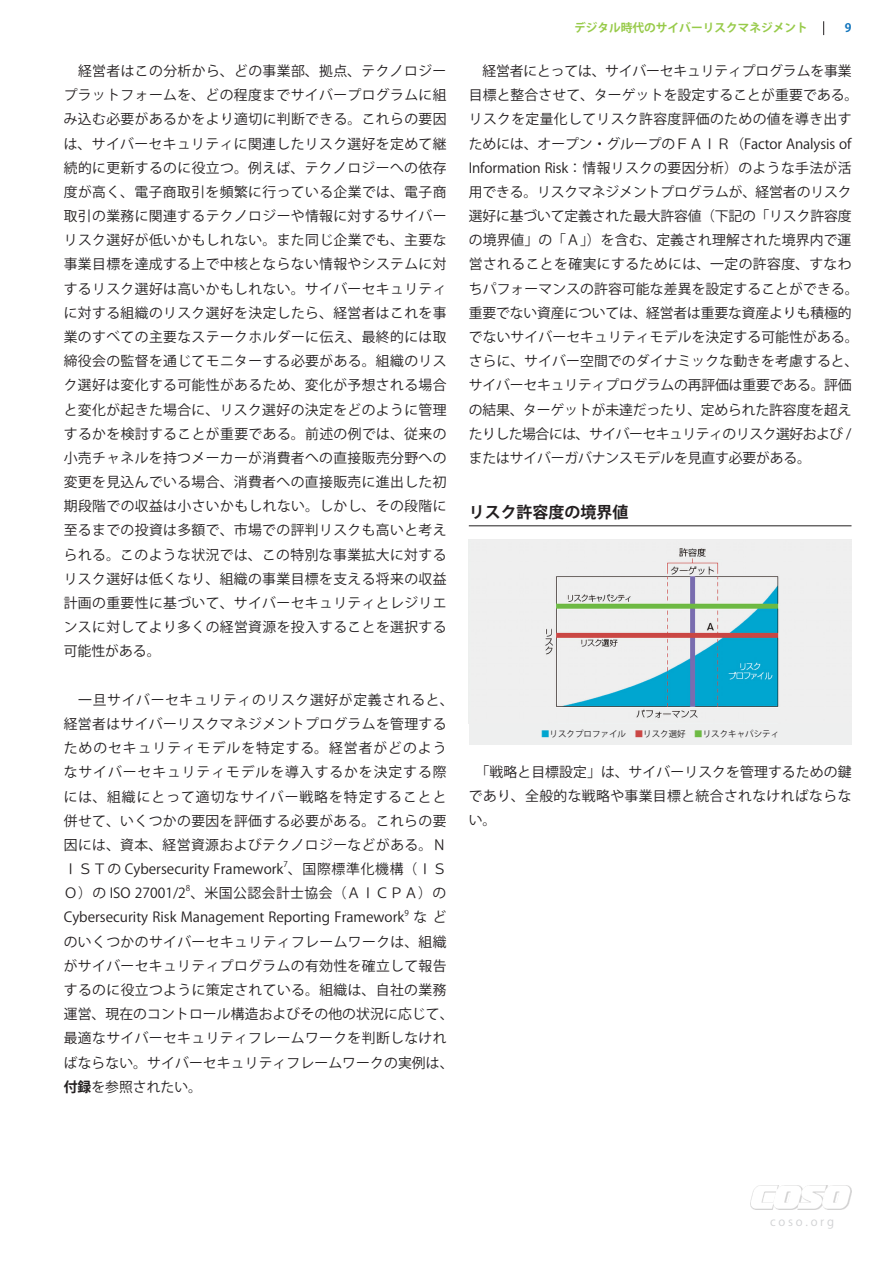
<style>
.page{position:relative;width:893px;height:1263px;background:#fff}
.page>*{position:absolute;margin:0;border:0;box-sizing:border-box;transform-origin:0 0}
.t1{font:700 15.9px "Koz Go Pr 6 N";color:#231f20}
.本文{font:13.8px/24.2px "Koz Go Pr 6 N";letter-spacing:.01em;color:#231f20;text-align:justify}
.本文-2{font:13.8px/24.2px "Koz Go Pr 6 N";letter-spacing:-.01em;color:#231f20}
.本文-3{font:13.8px/24.2px "Koz Go Pr 6 N";letter-spacing:.05em;color:#231f20}
.本文-4{font:13.8px "Koz Go Pr 6 N";letter-spacing:.035em;color:#231f20}
.t2{font:700 11.7px "Koz Go Pr 6 N";color:#97ca49}
.t3{font:11.7px "Koz Go Pr 6 N";color:#d1d2d4}
.t4{font:700 11.7px "Koz Go Pr 6 N";color:#1074bc}
.本文-5{font:8.55px "Koz Go Pr 6 N";color:#231f20}
.本文-6{font:8.1px "Koz Go Pr 6 N";color:#231f20}
.s1{font-weight:700}
.s2{color:#00a5cf}
.s3{color:#ca4745}
.s4{color:#6dba44}
</style>
<div class="page">
<svg style="left:823px;top:21px;width:1px;height:14px"></svg>
<img style="left:750px;top:1186px;width:101px;height:23px">
<hr style="left:469px;top:526px;width:382px;height:1px;background:#231f20">
<div style="left:469px;top:723px;width:382px;height:21px;background:#eeefef"></div>
<img style="left:469px;top:539px;width:382px;height:184px">
<p class="本文" style="left:64px;top:59px;width:384px">　経営者はこの分析から、どの事業部、拠点、テクノロジープラットフォームを、どの程度までサイバープログラムに組み込む必要があるかをより適切に判断できる。これらの要因は、サイバーセキュリティに関連したリスク選好を定めて継続的に更新するのに役立つ。例えば、テクノロジーへの依存度が高く、電子商取引を頻繁に行っている企業では、電子商取引の業務に関連するテクノロジーや情報に対するサイバーリスク選好が低いかもしれない。また同じ企業でも、主要な事業目標を達成する上で中核とならない情報やシステムに対するリスク選好は高いかもしれない。サイバーセキュリティに対する組織のリスク選好を決定したら、経営者はこれを事業のすべての主要なステークホルダーに伝え、最終的には取締役会の監督を通じてモニターする必要がある。組織のリスク選好は変化する可能性があるため、変化が予想される場合と変化が起きた場合に、リスク選好の決定をどのように管理するかを検討することが重要である。前述の例では、従来の小売チャネルを持つメーカーが消費者への直接販売分野への変更を見込んでいる場合、消費者への直接販売に進出した初期段階での収益は小さいかもしれない。しかし、その段階に至るまでの投資は多額で、市場での評判リスクも高いと考えられる。このような状況では、この特別な事業拡大に対するリスク選好は低くなり、組織の事業目標を支える将来の収益計画の重要性に基づいて、サイバーセキュリティとレジリエンスに対してより多くの経営資源を投入することを選択する可能性がある。</p>
<p class="本文-3" style="left:64px;top:688px;width:391px">　一旦サイバーセキュリティのリスク選好が定義されると、経営者はサイバーリスクマネジメントプログラムを管理するためのセキュリティモデルを特定する。経営者がどのようなサイバーセキュリティモデルを導入するかを決定する際には、組織にとって適切なサイバー戦略を特定することと併せて、いくつかの要因を評価する必要がある。これらの要因には、資本、経営資源およびテクノロジーなどがある。Ｎ<br>ＩＳＴの Cybersecurity Framework 、国際標準化機構（ＩＳ</p>
<p class="本文-6" style="left:283px;top:860px;width:6px">7</p>
<p class="本文-4" style="left:64px;top:885px;width:384px">Ｏ）の ISO 27001/2 、米国公認会計士協会（ＡＩＣＰＡ）の</p>
<p class="本文-6" style="left:186px;top:884px;width:6px">8</p>
<p class="本文" style="left:64px;top:906px;width:342px">Cybersecurity Risk Management Reporting Framework</p>
<p class="本文-6" style="left:404px;top:908px;width:6px">9</p>
<p class="本文" style="left:64px;top:906px;width:391px;text-align:left;text-indent:350px">などのいくつかのサイバーセキュリティフレームワークは、組織がサイバーセキュリティプログラムの有効性を確立して報告するのに役立つように策定されている。組織は、自社の業務運営、現在のコントロール構造およびその他の状況に応じて、最適なサイバーセキュリティフレームワークを判断しなければならない。サイバーセキュリティフレームワークの実例は、<span class="s1">付録</span>を参照されたい。</p>
<p class="t2" style="left:574px;top:21px;width:235px">デジタル時代のサイバーリスクマネジメント</p>
<p class="t4" style="left:845px;top:21px;width:8px">9</p>
<p class="本文-2" style="left:469px;top:59px;width:391px">　経営者にとっては、サイバーセキュリティプログラムを事業目標と整合させて、ターゲットを設定することが重要である。リスクを定量化してリスク許容度評価のための値を導き出すためには、オープン・グループのＦＡＩＲ（Factor Analysis of Information Risk：情報リスクの要因分析）のような手法が活用できる。リスクマネジメントプログラムが、経営者のリスク選好に基づいて定義された最大許容値（下記の「リスク許容度の境界値」の「Ａ」）を含む、定義され理解された境界内で運営されることを確実にするためには、一定の許容度、すなわちパフォーマンスの許容可能な差異を設定することができる。重要でない資産については、経営者は重要な資産よりも積極的でないサイバーセキュリティモデルを決定する可能性がある。さらに、サイバー空間でのダイナミックな動きを考慮すると、サイバーセキュリティプログラムの再評価は重要である。評価の結果、ターゲットが未達だったり、定められた許容度を超えたりした場合には、サイバーセキュリティのリスク選好および /またはサイバーガバナンスモデルを見直す必要がある。</p>
<p class="t1" style="left:469px;top:504px;width:161px">リスク許容度の境界値</p>
<p class="本文-5" style="left:541px;top:729px;width:240px"><span class="s2">■</span>リスクプロファイル　<span class="s3">■</span>リスク選好　<span class="s4">■</span>リスクキャパシティ</p>
<p class="本文" style="left:469px;top:760px;width:384px">　「戦略と目標設定」は、サイバーリスクを管理するための鍵であり、全般的な戦略や事業目標と統合されなければならない。</p>
<p class="t3" style="left:770px;top:1215px;width:65px">c o s o . o r g</p>
</div>
